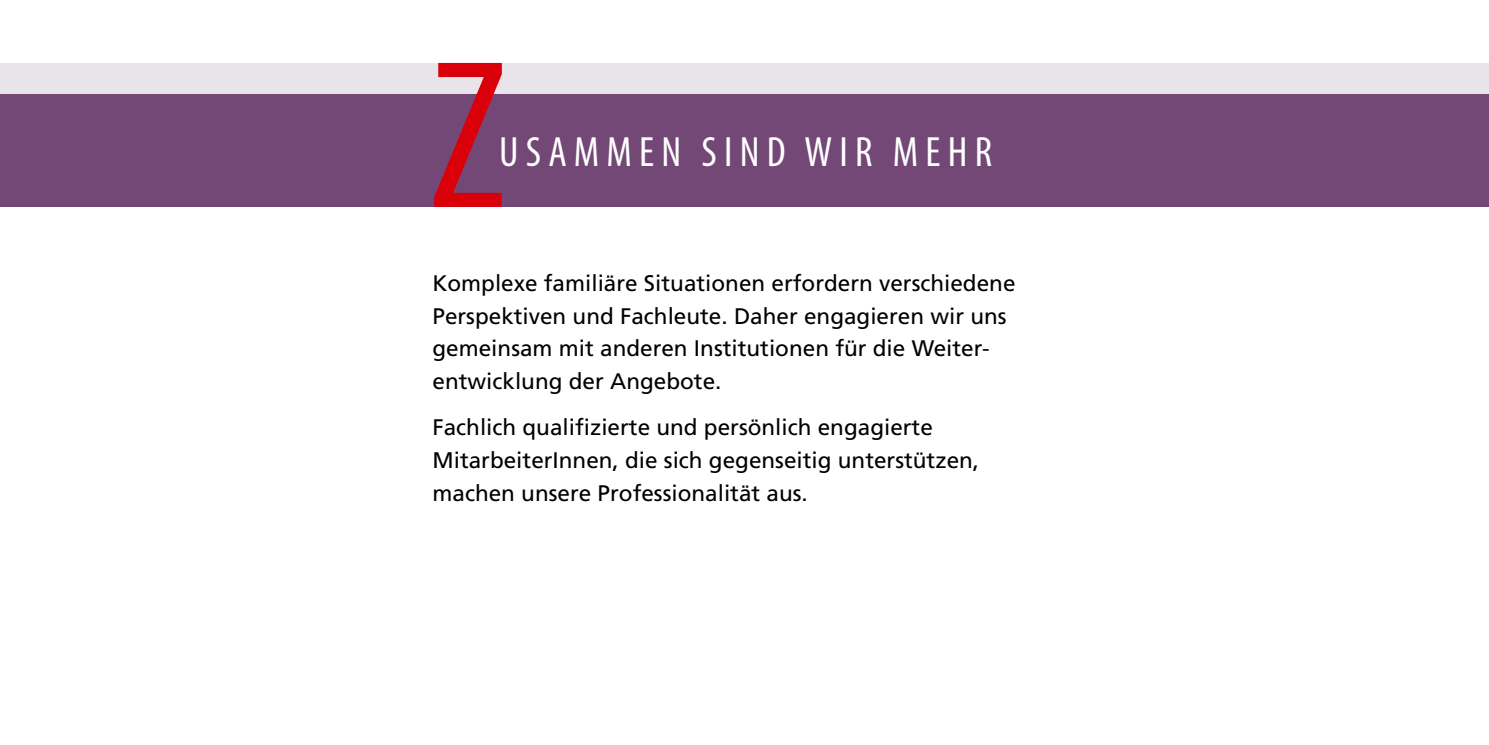
<style>
.page{position:relative;width:1489px;height:745px;background:#fff}
.page>*{position:absolute;margin:0;border:0;box-sizing:border-box;transform-origin:0 0}
.t1{font:condensed 213.5px "Myriad Pro";color:#da0009}
.t2{font:condensed 42.5px "Myriad Pro";letter-spacing:.17em;color:#fff}
.t3{font:22.5px/32.5px "Frutiger";color:#000}
</style>
<div class="page">
<div style="left:0;top:63px;width:1488px;height:144px;background:#734877"></div>
<div style="left:0;top:63px;width:1488px;height:30px;background:#e9e3ea"></div>
<h1 class="t1" style="left:430px;top:7px;width:78px">Z</h1>
<h2 class="t2" style="left:499px;top:126px;width:494px">USAMMEN SIND WIR MEHR</h2>
<p class="t3" style="left:432px;top:267px;width:584px">Komplexe familiäre Situationen erfordern verschiedene Perspektiven und Fachleute. Daher engagieren wir uns gemeinsam mit anderen Institutionen für die Weiter&shy;entwicklung der Angebote.</p>
<p class="t3" style="left:432px;top:411px;width:548px">Fachlich qualifizierte und persönlich engagierte<br>MitarbeiterInnen, die sich gegenseitig unterstützen, machen unsere Professionalität aus.</p>
</div>
